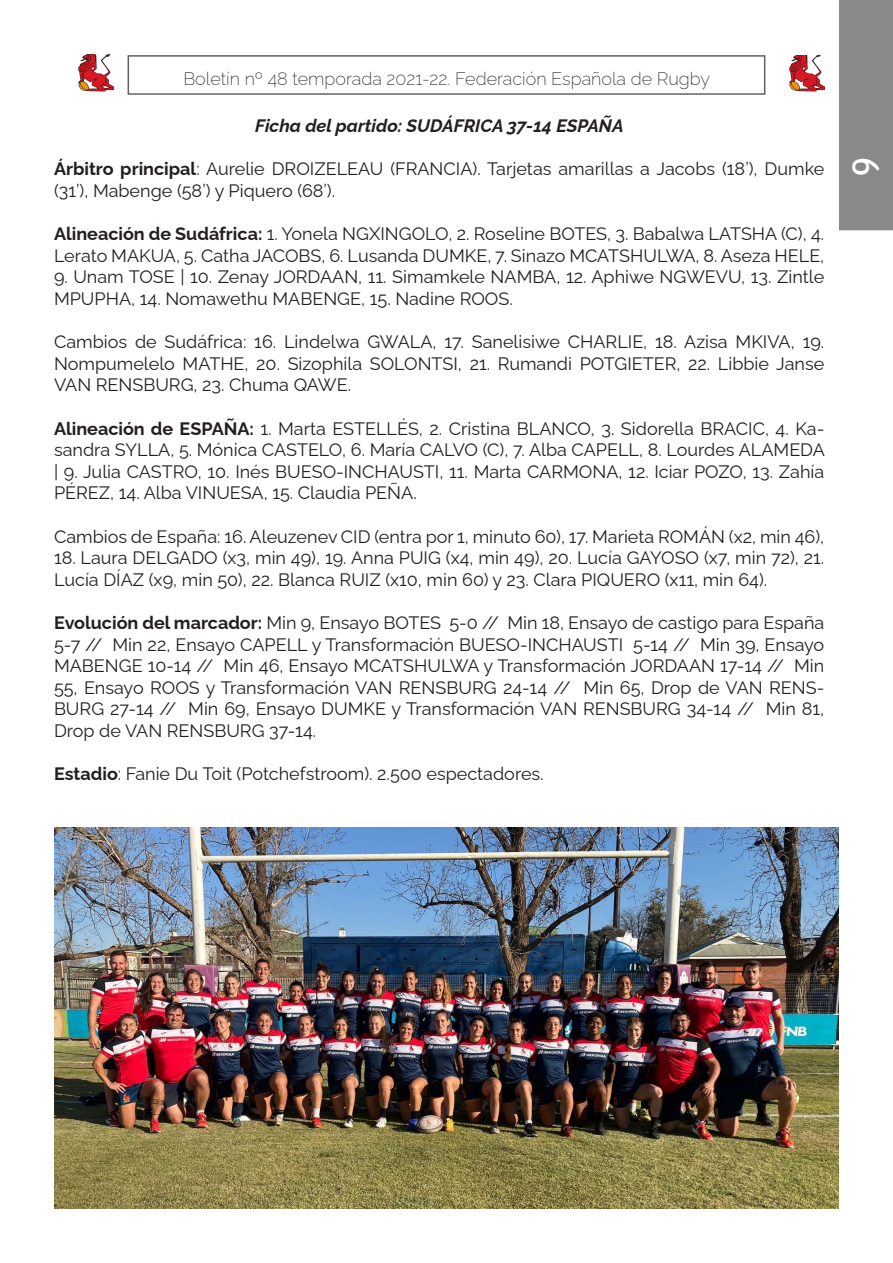
<style>
.page{position:relative;width:893px;height:1263px;background:#fff}
.page>*{position:absolute;margin:0;border:0;box-sizing:border-box;transform-origin:0 0}
.t1{font:36px "Trebuchet MS";color:#fff}
.Estilo_de_párrafo_1{font:18px/21.6px "Raleway";color:#231f20}
.t2{font:200 18px "Raleway";color:#231f20}
.Estilo_de_párrafo_1-2{font:italic 700 18px "Raleway";color:#231f20}
.s1{font-weight:700}
</style>
<div class="page">
<img style="left:789px;top:55px;width:35px;height:37px">
<img style="left:78px;top:55px;width:35px;height:36px">
<div style="left:839px;top:0;width:54px;height:230px;background:#89898a"></div>
<img style="left:54px;top:827px;width:785px;height:382px">
<p class="t2" style="left:183px;top:64px;width:528px">Boletín nº 48 temporada 2021-22. Federación Española de Rugby</p>
<p class="Estilo_de_párrafo_1-2" style="left:255px;top:111px;width:370px">Ficha del partido: SUDÁFRICA 37-14 ESPAÑA</p>
<p class="Estilo_de_párrafo_1" style="left:54px;top:156px;width:772px"><span class="s1">Árbitro principal</span>: Aurelie DROIZELEAU (FRANCIA). Tarjetas amarillas a Jacobs (18’), Dumke (31’), Mabenge (58’) y Piquero (68’).</p>
<p class="Estilo_de_párrafo_1" style="left:54px;top:221px;width:772px"><span class="s1">Alineación de Sudáfrica:</span> 1. Yonela NGXINGOLO, 2. Roseline BOTES, 3. Babalwa LATSHA (C), 4.<br>Lerato MAKUA, 5. Catha JACOBS, 6. Lusanda DUMKE, 7. Sinazo MCATSHULWA, 8. Aseza HELE,</p>
<p class="Estilo_de_párrafo_1" style="left:54px;top:264px;width:772px">9. Unam TOSE | 10. Zenay JORDAAN, 11. Simamkele NAMBA, 12. Aphiwe NGWEVU, 13. Zintle<br>MPUPHA, 14. Nomawethu MABENGE, 15. Nadine ROOS.</p>
<p class="Estilo_de_párrafo_1" style="left:54px;top:329px;width:772px;text-align:justify">Cambios de Sudáfrica: 16. Lindelwa GWALA, 17. Sanelisiwe CHARLIE, 18. Azisa MKIVA, 19.<br>Nompumelelo MATHE, 20. Sizophila SOLONTSI, 21. Rumandi POTGIETER, 22. Libbie Janse VAN RENSBURG, 23. Chuma QAWE.</p>
<p class="Estilo_de_párrafo_1" style="left:54px;top:415px;width:772px;text-align:justify"><span class="s1">Alineación de ESPAÑA:</span> 1. Marta ESTELLÉS, 2. Cristina BLANCO, 3. Sidorella BRACIC, 4. Ka&shy;sandra SYLLA, 5. Mónica CASTELO, 6. María CALVO (C), 7. Alba CAPELL, 8. Lourdes ALAMEDA | 9. Julia CASTRO, 10. Inés BUESO-INCHAUSTI, 11. Marta CARMONA, 12. Iciar POZO, 13. Zahía PÉREZ, 14. Alba VINUESA, 15. Claudia PEÑA.</p>
<p class="Estilo_de_párrafo_1" style="left:54px;top:523px;width:772px">Cambios de España: 16. Aleuzenev CID (entra por 1, minuto 60), 17. Marieta ROMÁN (x2, min 46),</p>
<p class="Estilo_de_párrafo_1" style="left:54px;top:545px;width:772px">18. Laura DELGADO (x3, min 49), 19. Anna PUIG (x4, min 49), 20. Lucía GAYOSO (x7, min 72), 21.<br>Lucía DÍAZ (x9, min 50), 22. Blanca RUIZ (x10, min 60) y 23. Clara PIQUERO (x11, min 64).</p>
<p class="Estilo_de_párrafo_1" style="left:54px;top:610px;width:772px;text-align:justify"><span class="s1">Evolución del marcador:</span> Min 9, Ensayo BOTES 5-0 // Min 18, Ensayo de castigo para España 5-7 // Min 22, Ensayo CAPELL y Transformación BUESO-INCHAUSTI 5-14 // Min 39, Ensayo MABENGE 10-14 // Min 46, Ensayo MCATSHULWA y Transformación JORDAAN 17-14 // Min 55, Ensayo ROOS y Transformación VAN RENSBURG 24-14 // Min 65, Drop de VAN RENS-BURG 27-14 // Min 69, Ensayo DUMKE y Transformación VAN RENSBURG 34-14 // Min 81, Drop de VAN RENSBURG 37-14.</p>
<p class="Estilo_de_párrafo_1" style="left:54px;top:761px;width:491px"><span class="s1">Estadio</span>: Fanie Du Toit (Potchefstroom). 2.500 espectadores.</p>
<h1 class="t1" style="left:843px;top:176px;width:20px;rotate:-90deg">9</h1>
</div>
